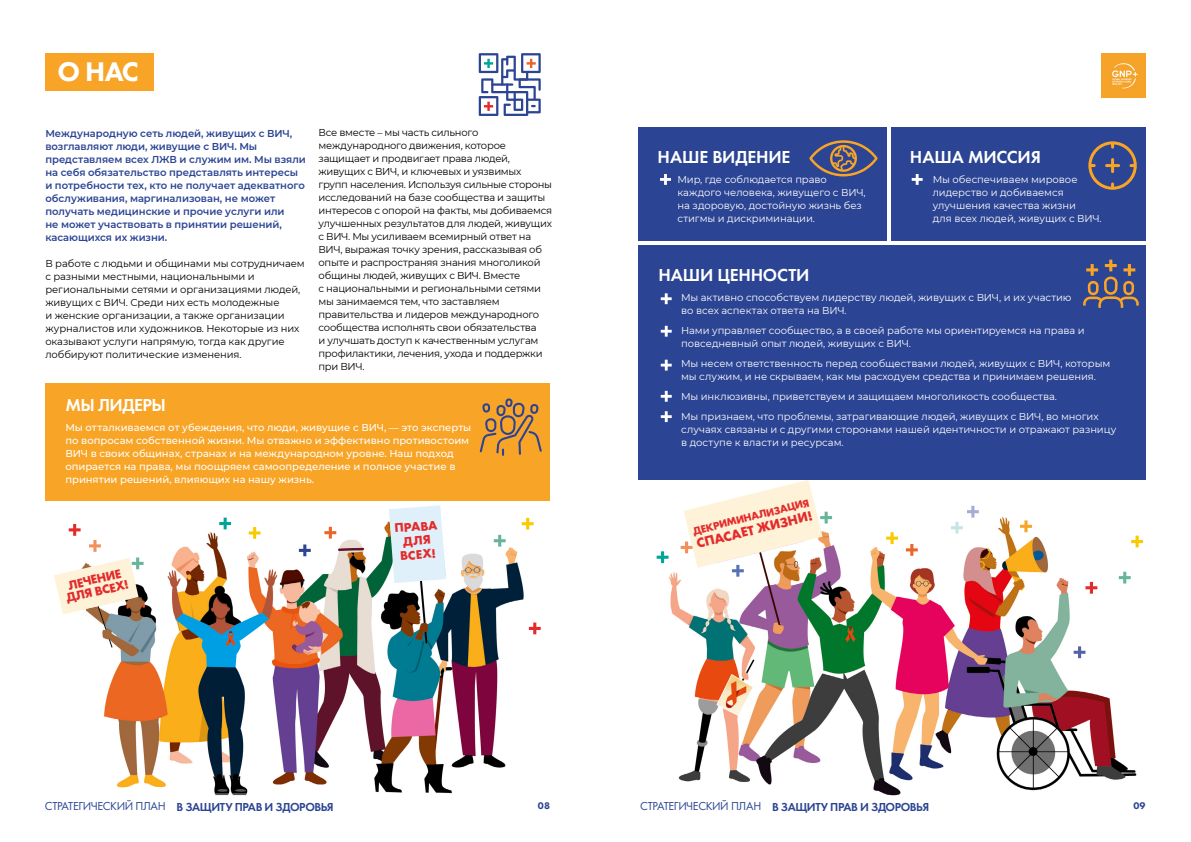
<style>
.page{position:relative;width:1191px;height:842px;background:#fff}
.page>*{position:absolute;margin:0;border:0;box-sizing:border-box;transform-origin:0 0}
.t1{font:800 28px "Futura PT";color:#fff}
.t2{font:600 18px "Futura PT";letter-spacing:-.01em;color:#fff}
.t3{font:600 18px "Futura PT";letter-spacing:-.03em;color:#fff}
.t4{font:700 14px "Futura PT";color:#e42b2a}
.t5{font:700 13px/14px "Futura PT";color:#e42b2a;text-align:center}
.t6{font:600 12px "Futura PT";letter-spacing:-.04em;color:#2b4493}
.t7{font:700 11px "Futura PT";color:#e42b2a}
.t8{font:10px/13px "Montserrat";letter-spacing:-.02em;color:#000}
.t9{font:10px/13px "Montserrat";letter-spacing:-.005em;color:#fff}
.t10{font:600 10px/13px "Montserrat";letter-spacing:-.005em;color:#2b4493}
.t11{font:500 10px/13px "Montserrat";color:#fff}
.t12{font:800 10px "Futura PT";color:#2b4493}
.s1{font-weight:400}
</style>
<div class="page">
<img style="left:50px;top:383px;width:493px;height:413px">
<img style="left:644px;top:127px;width:502px;height:669px">
<svg style="left:389px;top:505px;width:57px;height:78px;background:#ddedf6"></svg>
<img style="left:1101px;top:53px;width:44px;height:44px">
<div style="left:45px;top:384px;width:505px;height:117px;background:#f7a427"></div>
<div style="left:638px;top:245px;width:507px;height:234px;background:#2b4493"></div>
<div style="left:891px;top:128px;width:254px;height:113px;background:#2b4493"></div>
<div style="left:638px;top:128px;width:248px;height:113px;background:#2b4493"></div>
<div style="left:45px;top:53px;width:109px;height:38px;background:#f7a427"></div>
<svg style="left:656px;top:551px;width:12px;height:12px"></svg>
<svg style="left:1073px;top:646px;width:12px;height:12px"></svg>
<svg style="left:1085px;top:582px;width:12px;height:12px"></svg>
<svg style="left:1118px;top:572px;width:12px;height:11px"></svg>
<svg style="left:1020px;top:520px;width:12px;height:12px"></svg>
<svg style="left:951px;top:506px;width:27px;height:28px"></svg>
<svg style="left:906px;top:544px;width:11px;height:12px"></svg>
<svg style="left:886px;top:532px;width:12px;height:12px"></svg>
<svg style="left:1131px;top:536px;width:12px;height:11px"></svg>
<svg style="left:680px;top:480px;width:152px;height:97px"></svg>
<svg style="left:480px;top:398px;width:62px;height:58px"></svg>
<svg style="left:479px;top:53px;width:62px;height:63px"></svg>
<svg style="left:1088px;top:141px;width:48px;height:49px"></svg>
<svg style="left:660px;top:293px;width:11px;height:11px"></svg>
<svg style="left:661px;top:326px;width:10px;height:11px"></svg>
<svg style="left:660px;top:359px;width:12px;height:8px"></svg>
<svg style="left:661px;top:360px;width:10px;height:11px"></svg>
<svg style="left:661px;top:391px;width:10px;height:11px"></svg>
<svg style="left:661px;top:411px;width:10px;height:11px"></svg>
<svg style="left:809px;top:140px;width:68px;height:36px"></svg>
<svg style="left:1083px;top:260px;width:55px;height:48px"></svg>
<svg style="left:660px;top:174px;width:11px;height:11px"></svg>
<svg style="left:911px;top:174px;width:11px;height:11px"></svg>
<svg style="left:219px;top:518px;width:12px;height:11px"></svg>
<svg style="left:54px;top:524px;width:90px;height:90px"></svg>
<svg style="left:494px;top:535px;width:11px;height:12px"></svg>
<svg style="left:299px;top:544px;width:12px;height:12px"></svg>
<svg style="left:324px;top:527px;width:12px;height:12px"></svg>
<svg style="left:249px;top:527px;width:11px;height:12px"></svg>
<svg style="left:522px;top:518px;width:11px;height:12px"></svg>
<svg style="left:529px;top:622px;width:12px;height:12px"></svg>
<h1 class="t1" style="left:57px;top:54px;width:83px">О НАС</h1>
<p class="t10" style="left:45px;top:127px;width:262px">Международную сеть людей, живущих с ВИЧ, возглавляют люди, живущие с ВИЧ. Мы представляем всех ЛЖВ и служим им. Мы взяли на себя обязательство представлять интересы и потребности тех, кто не получает адекватного обслуживания, маргинализован, не может получать медицинские и прочие услуги или<br>не может участвовать в принятии решений, касающихся их жизни.</p>
<p class="t8" style="left:45px;top:257px;width:261px">В работе с людьми и общинами мы сотрудничаем с разными местными, национальными и региональными сетями и организациями людей, живущих с ВИЧ. Среди них есть молодежные<br>и женские организации, а также организации журналистов или художников. Некоторые из них оказывают услуги напрямую, тогда как другие лоббируют политические изменения.</p>
<p class="t8" style="left:318px;top:126px;width:235px">Все вместе – мы часть сильного международного движения, которое защищает и продвигает права людей, живущих с ВИЧ, и ключевых и уязвимых групп населения. Используя сильные стороны исследований на базе сообщества и защиты интересов с опорой на факты, мы добиваемся улучшенных результатов для людей, живущих с ВИЧ. Мы усиливаем всемирный ответ на ВИЧ, выражая точку зрения, рассказывая об опыте и распространяя знания многоликой общины людей, живущих с ВИЧ. Вместе<br>с национальными и региональными сетями мы занимаемся тем, что заставляем правительства и лидеров международного сообщества исполнять свои обязательства<br>и улучшать доступ к качественным услугам профилактики, лечения, ухода и поддержки при ВИЧ.</p>
<h2 class="t3" style="left:65px;top:393px;width:102px">МЫ ЛИДЕРЫ</h2>
<p class="t11" style="left:65px;top:420px;width:407px">Мы отталкиваемся от убеждения, что люди, живущие с ВИЧ, — это эксперты по вопросам собственной жизни. Мы отважно и эффективно противостоим ВИЧ в своих общинах, странах и на международном уровне. Наш подход опирается на права, мы поощряем самоопределение и полное участие в принятии решений, влияющих на нашу жизнь.</p>
<h3 class="t5" style="left:62px;top:580px;width:65px;line-height:12px;rotate:-13deg">ЛЕЧЕНИЕ<br>ДЛЯ ВСЕХ!</h3>
<h3 class="t5" style="left:394px;top:521px;width:45px;rotate:-4deg">ПРАВА<br>ДЛЯ<br>ВСЕХ!</h3>
<h2 class="t2" style="left:657px;top:146px;width:134px">НАШЕ ВИДЕНИЕ</h2>
<p class="t9" style="left:677px;top:173px;width:190px">Мир, где соблюдается право каждого человека, живущего с ВИЧ, на здоровую, достойную жизнь без стигмы и дискриминации.</p>
<h2 class="t2" style="left:910px;top:146px;width:132px">НАША МИССИЯ</h2>
<p class="t9" style="left:932px;top:173px;width:171px">Мы обеспечиваем мировое лидерство и добиваемся улучшения качества жизни<br>для всех людей, живущих с ВИЧ.</p>
<h2 class="t2" style="left:658px;top:264px;width:153px">НАШИ ЦЕННОСТИ</h2>
<p class="t9" style="left:681px;top:290px;width:392px">Мы активно способствуем лидерству людей, живущих с ВИЧ, и их участию во всех аспектах ответа на ВИЧ.</p>
<p class="t9" style="left:681px;top:323px;width:405px">Нами управляет сообщество, а в своей работе мы ориентируемся на права и повседневный опыт людей, живущих с ВИЧ.</p>
<p class="t9" style="left:681px;top:356px;width:431px">Мы несем ответственность перед сообществами людей, живущих с ВИЧ, которым мы служим, и не скрываем, как мы расходуем средства и принимаем решения.</p>
<p class="t9" style="left:681px;top:386px;width:419px;line-height:20px">Мы инклюзивны, приветствуем и защищаем многоликость сообщества.<br>Мы признаем, что проблемы, затрагивающие людей, живущих с ВИЧ, во многих</p>
<p class="t9" style="left:681px;top:422px;width:437px">случаях связаны и с другими сторонами нашей идентичности и отражают разницу в доступе к власти и ресурсам.</p>
<p class="t7" style="left:691px;top:524px;width:121px;rotate:-14deg">ДЕКРИМИНАЛИЗАЦИЯ</p>
<h3 class="t4" style="left:694px;top:535px;width:121px;rotate:-14deg">СПАСАЕТ ЖИЗНИ!</h3>
<p class="t6" style="left:45px;top:799px;width:290px"><span class="s1">СТРАТЕГИЧЕСКИЙ ПЛАН</span> В ЗАЩИТУ ПРАВ И ЗДОРОВЬЯ</p>
<p class="t12" style="left:538px;top:799px;width:14px">08</p>
<p class="t6" style="left:640px;top:799px;width:290px"><span class="s1">СТРАТЕГИЧЕСКИЙ ПЛАН</span> В ЗАЩИТУ ПРАВ И ЗДОРОВЬЯ</p>
<p class="t12" style="left:1133px;top:799px;width:14px">09</p>
</div>
